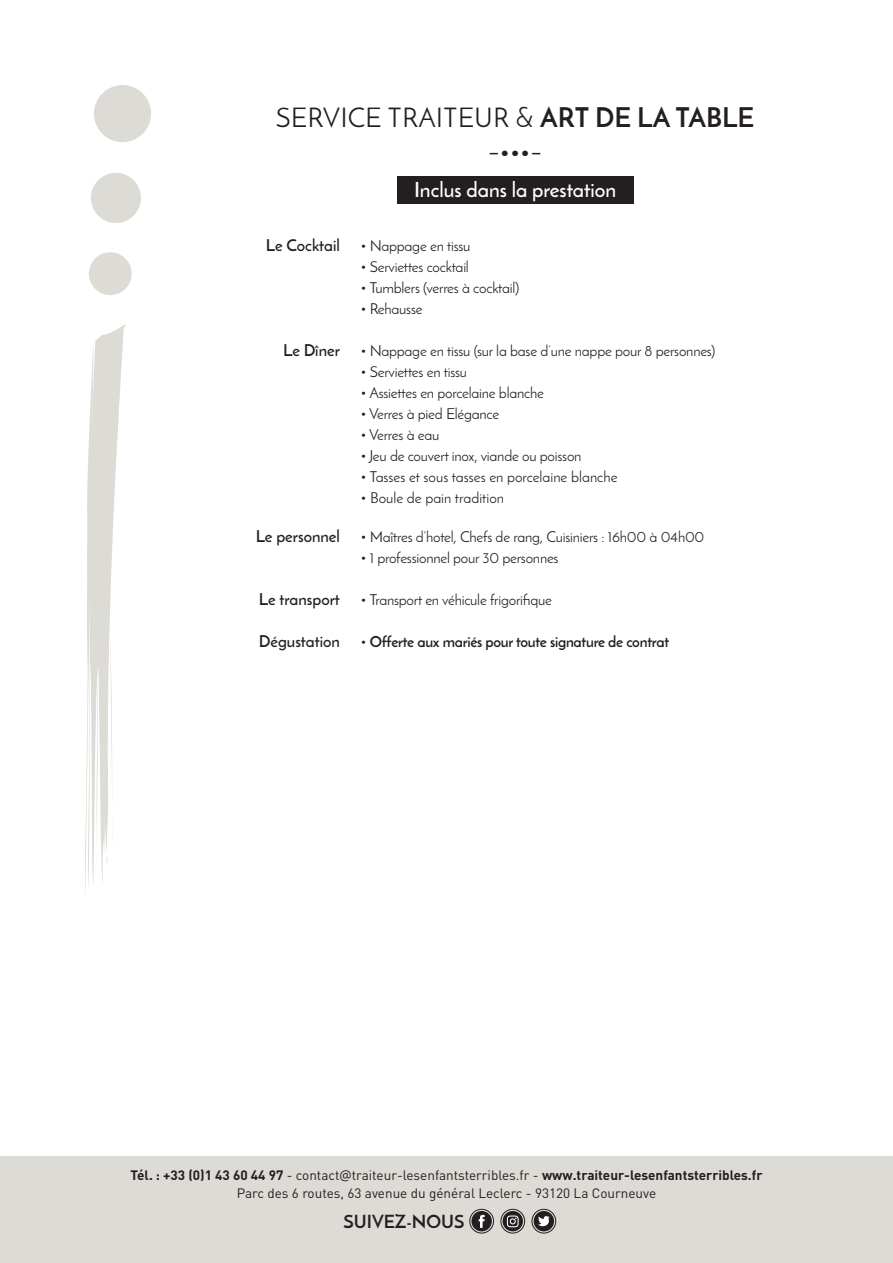
<style>
.page{position:relative;width:893px;height:1263px;background:#fff}
.page>*{position:absolute;margin:0;border:0;box-sizing:border-box;transform-origin:0 0}
.t1{font:27px/35.4px "Josefin Sans";color:#231f20;text-align:center}
.t2{font:600 21px "Josefin Sans";color:#fff}
.t3{font:700 18px "Josefin Sans";color:#231f20}
.t4{font:600 16.5px "Josefin Sans";color:#231f20}
.t5{font:15px "Josefin Sans";letter-spacing:-.015em;color:#231f20}
.t6{font:700 15px "Josefin Sans";letter-spacing:-.015em;color:#231f20}
.t7{font:13.5px/18px "DIN Pro";color:#231f20;text-align:center}
.s1{font-weight:700}
.s2{font-weight:400}
.s3{font-family:"Open Sans"}
</style>
<div class="page">
<div style="left:397px;top:176px;width:236px;height:27px;background:#231f20"></div>
<div style="left:0;top:1157px;width:893px;height:106px;background:#dddbd5"></div>
<div style="left:469px;top:1209px;width:25px;height:24px;border:1px solid #231f20;border-radius:50%"></div>
<div style="left:471px;top:1211px;width:21px;height:20px;background:#231f20;border-radius:50%"></div>
<svg style="left:479px;top:1215px;width:6px;height:13px"></svg>
<div style="left:501px;top:1209px;width:24px;height:24px;border:1px solid #231f20;border-radius:50%"></div>
<div style="left:503px;top:1211px;width:20px;height:20px;background:#231f20;border-radius:50%"></div>
<svg style="left:507px;top:1215px;width:12px;height:12px"></svg>
<div style="left:532px;top:1209px;width:24px;height:24px;border:1px solid #231f20;border-radius:50%"></div>
<div style="left:534px;top:1211px;width:20px;height:20px;background:#231f20;border-radius:50%"></div>
<svg style="left:538px;top:1216px;width:12px;height:10px"></svg>
<div style="left:94px;top:85px;width:57px;height:57px;background:#dddbd5;border-radius:50%"></div>
<div style="left:91px;top:173px;width:50px;height:50px;background:#dddbd5;border-radius:50%"></div>
<div style="left:89px;top:252px;width:43px;height:43px;background:#dddbd5;border-radius:50%"></div>
<svg style="left:85px;top:325px;width:41px;height:567px"></svg>
<h1 class="t1" style="left:276px;top:102px;width:480px">SERVICE TRAITEUR &amp; <span class="s1">ART DE LA TABLE </span>–•••–</h1>
<h2 class="t2" style="left:414px;top:181px;width:204px">Inclus dans la prestation</h2>
<p class="t4" style="left:266px;top:239px;width:76px">Le Cocktail</p>
<p class="t5" style="left:361px;top:240px;width:111px">• Nappage en tissu</p>
<p class="t5" style="left:361px;top:261px;width:110px">• Serviettes cocktail</p>
<p class="t5" style="left:361px;top:282px;width:160px">• Tumblers (verres à cocktail)</p>
<p class="t5" style="left:361px;top:303px;width:63px">• Rehausse</p>
<p class="t4" style="left:283px;top:344px;width:58px">Le Dîner</p>
<p class="t5" style="left:361px;top:345px;width:356px">• Nappage en tissu (sur la base d’une nappe pour 8 personnes)</p>
<p class="t5" style="left:361px;top:366px;width:108px">• Serviettes en tissu</p>
<p class="t5" style="left:361px;top:387px;width:185px">• Assiettes en porcelaine blanche</p>
<p class="t5" style="left:361px;top:408px;width:140px">• Verres à pied Elégance</p>
<p class="t5" style="left:361px;top:429px;width:80px">• Verres à eau</p>
<p class="t5" style="left:361px;top:450px;width:222px">• Jeu de couvert inox, viande ou poisson</p>
<p class="t5" style="left:361px;top:471px;width:258px">• Tasses et sous tasses en porcelaine blanche</p>
<p class="t5" style="left:361px;top:492px;width:145px">• Boule de pain tradition</p>
<p class="t4" style="left:256px;top:530px;width:86px">Le personnel</p>
<p class="t5" style="left:361px;top:531px;width:345px">• Maîtres d’hotel, Chefs de rang, Cuisiniers : 16h00 à 04h00</p>
<p class="t5" style="left:361px;top:552px;width:199px">• 1 professionnel pour 30 personnes</p>
<p class="t4" style="left:259px;top:593px;width:82px">Le transport</p>
<p class="t5" style="left:361px;top:594px;width:193px">• Transport en véhicule frigorifique</p>
<p class="t4" style="left:259px;top:635px;width:82px">Dégustation</p>
<p class="t6" style="left:361px;top:636px;width:310px"><span class="s2">•</span> Offerte aux mariés pour toute signature de contrat</p>
<p class="t7" style="left:130px;top:1165px;width:634px"><span class="s1">Tél. : +33 (0)1 43 60 44 97</span> - contact<span class="s3">@</span>traiteur-lesenfantsterribles.fr - <span class="s1">www.traiteur-lesenfantsterribles.fr<br></span>Parc des 6 routes, 63 avenue du général Leclerc - 93120 La Courneuve</p>
<p class="t3" style="left:344px;top:1214px;width:122px">SUIVEZ-NOUS</p>
</div>
